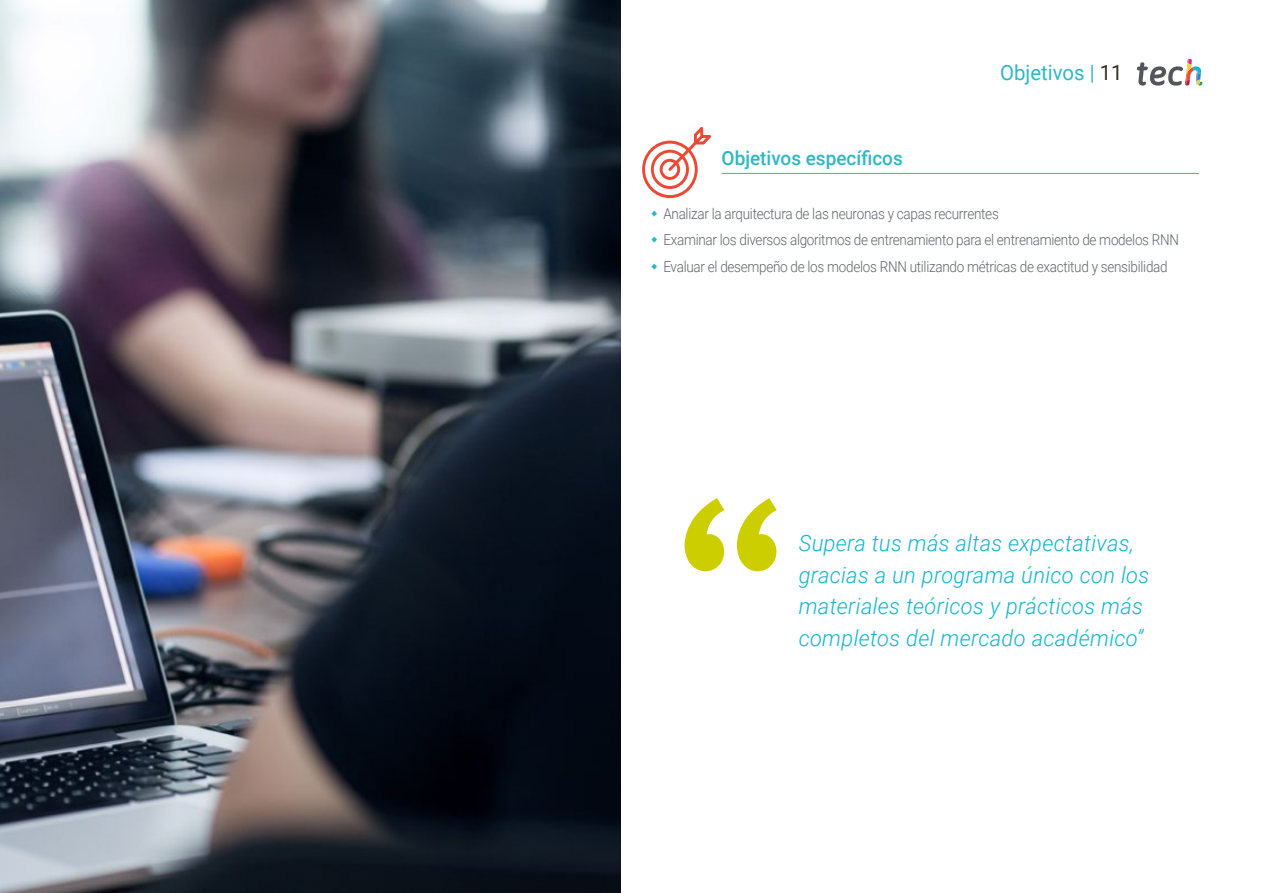
<style>
.page{position:relative;width:1263px;height:893px;background:#fff}
.page>*{position:absolute;margin:0;border:0;box-sizing:border-box;transform-origin:0 0}
.t1{font:italic 300 22.5px/31.5px "Roboto";letter-spacing:.015em;color:#0fb6cf}
.t2{font:21px "Roboto";color:#2db8c5}
.t3{font:500 19.5px "Roboto";color:#2db8c5}
.t4{font:300 15px/26.7px "Roboto";letter-spacing:-.02em;color:#61646a;scale:.9 1}
.s1{color:#312e20}
</style>
<div class="page">
<hr style="left:722px;top:173px;width:477px;height:1px;background:#2db8c5">
<svg style="left:642px;top:127px;width:69px;height:71px"></svg>
<svg style="left:1137px;top:59px;width:65px;height:27px"></svg>
<svg style="left:685px;top:498px;width:92px;height:73px"></svg>
<img style="left:0;top:0;width:621px;height:893px">
<h2 class="t2" style="left:1000px;top:57px;width:124px">Objetivos | <span class="s1">11</span></h2>
<h3 class="t3" style="left:722px;top:144px;width:183px">Objetivos específicos</h3>
<p class="t4" style="left:663px;top:199px;width:574px">Analizar la arquitectura de las neuronas y capas recurrentes<br>Examinar los diversos algoritmos de entrenamiento para el entrenamiento de modelos RNN<br>Evaluar el desempeño de los modelos RNN utilizando métricas de exactitud y sensibilidad</p>
<h1 class="t1" style="left:799px;top:527px;width:352px">Supera tus más altas expectativas, gracias a un programa único con los materiales teóricos y prácticos más completos del mercado académico”</h1>
</div>
